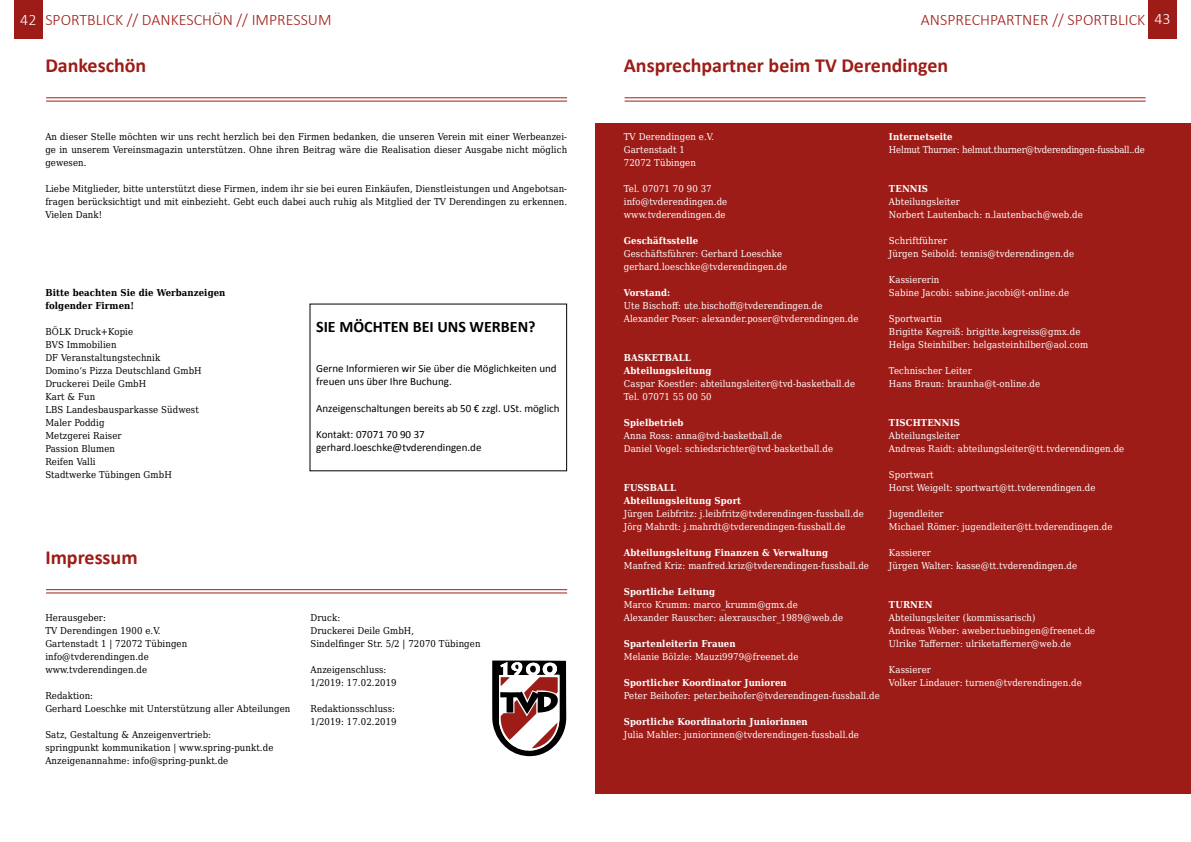
<style>
.page{position:relative;width:1191px;height:842px;background:#fff}
.page>*{position:absolute;margin:0;border:0;box-sizing:border-box;transform-origin:0 0}
.t1{font:700 20px "Calibri";color:#9d1c17}
.t2{font:300 16px "Calibri";color:#9d1c17}
.t3{font:700 16px "Calibri";color:#000}
.t4{font:11px/13.2px "Calibri";color:#000}
.t5{font:9.5px/13px "DejaVu Serif Condensed";letter-spacing:.01em;color:#fff}
.t6{font:9.5px/13px "DejaVu Serif Condensed";letter-spacing:.01em;color:#000}
.t7{font:700 9.5px/13px "DejaVu Serif Condensed";letter-spacing:.01em;color:#fff}
.t8{font:9.5px "DejaVu Serif Condensed";letter-spacing:-.02em;color:#fff}
.t9{font:700 9.5px/13px "DejaVu Serif Condensed";letter-spacing:.01em;color:#000}
.s1{color:#fff}
</style>
<div class="page">
<div style="left:14px;top:0;width:29px;height:38px;background:#9d1c17"></div>
<div style="left:1148px;top:0;width:28px;height:38px;background:#9d1c17"></div>
<div style="left:595px;top:123px;width:596px;height:671px;background:#9d1c17"></div>
<hr style="left:624px;top:101px;width:521px;height:1px;background:#9d1c17">
<hr style="left:624px;top:98px;width:521px;height:1px;background:#9d1c17">
<hr style="left:46px;top:101px;width:521px;height:1px;background:#9d1c17">
<hr style="left:46px;top:98px;width:521px;height:1px;background:#9d1c17">
<svg style="left:492px;top:660px;width:74px;height:96px"></svg>
<hr style="left:46px;top:593px;width:521px;height:1px;background:#9d1c17">
<hr style="left:46px;top:589px;width:521px;height:1px;background:#9d1c17">
<h2 class="t2" style="left:20px;top:10px;width:313px"><span class="s1">42</span> SPORTBLICK // DANKESCHÖN // IMPRESSUM</h2>
<h2 class="t2" style="left:921px;top:10px;width:251px">ANSPRECHPARTNER // SPORTBLICK <span class="s1">43</span></h2>
<h1 class="t1" style="left:624px;top:52px;width:326px">Ansprechpartner beim TV Derendingen</h1>
<h1 class="t1" style="left:45px;top:52px;width:102px">Dankeschön</h1>
<p class="t6" style="left:45px;top:130px;width:523px;text-align:justify">An dieser Stelle möchten wir uns recht herzlich bei den Firmen bedanken, die unseren Verein mit einer Werbeanzei&shy;ge in unserem Vereinsmagazin unterstützen. Ohne ihren Beitrag wäre die Realisation dieser Ausgabe nicht möglich gewesen.</p>
<p class="t6" style="left:45px;top:182px;width:523px;text-align:justify">Liebe Mitglieder, bitte unterstützt diese Firmen, indem ihr sie bei euren Einkäufen, Dienstleistungen und Angebotsan&shy;fragen berücksichtigt und mit einbezieht. Gebt euch dabei auch ruhig als Mitglied der TV Derendingen zu erkennen.<br>Vielen Dank!</p>
<p class="t9" style="left:45px;top:286px;width:182px">Bitte beachten Sie die Werbanzeigen folgender Firmen!</p>
<p class="t6" style="left:45px;top:325px;width:158px">BÖLK Druck+Kopie<br>BVS Immobilien<br>DF Veranstaltungstechnik<br>Domino‘s Pizza Deutschland GmbH<br>Druckerei Deile GmbH<br>Kart &amp; Fun<br>LBS Landesbausparkasse Südwest<br>Maler Poddig<br>Metzgerei Raiser<br>Passion Blumen<br>Reifen Valli<br>Stadtwerke Tübingen GmbH</p>
<h2 class="t3" style="left:316px;top:317px;width:221px">SIE MÖCHTEN BEI UNS WERBEN?</h2>
<p class="t4" style="left:316px;top:362px;width:242px">Gerne Informieren wir Sie über die Möglichkeiten und freuen uns über Ihre Buchung.</p>
<p class="t4" style="left:316px;top:401px;width:245px">Anzeigenschaltungen bereits ab 50 € zzgl. USt. möglich</p>
<p class="t4" style="left:316px;top:428px;width:167px">Kontakt: 07071 70 90 37 gerhard.loeschke@tvderendingen.de</p>
<h1 class="t1" style="left:45px;top:544px;width:94px">Impressum</h1>
<p class="t6" style="left:45px;top:611px;width:143px">Herausgeber:<br>TV Derendingen 1900 e.V.<br>Gartenstadt 1 | 72072 Tübingen info@tvderendingen.de www.tvderendingen.de</p>
<p class="t6" style="left:45px;top:689px;width:246px">Redaktion:<br>Gerhard Loeschke mit Unterstützung aller Abteilungen</p>
<p class="t6" style="left:45px;top:728px;width:229px">Satz, Gestaltung &amp; Anzeigenvertrieb:<br>springpunkt kommunikation | www.spring-punkt.de<br>Anzeigenannahme: info@spring-punkt.de</p>
<p class="t6" style="left:310px;top:611px;width:171px">Druck:<br>Druckerei Deile GmbH,<br>Sindelfinger Str. 5/2 | 72070 Tübingen</p>
<p class="t6" style="left:310px;top:663px;width:88px">Anzeigenschluss:<br>1/2019: 17.02.2019</p>
<p class="t6" style="left:310px;top:702px;width:88px">Redaktionsschluss:<br>1/2019: 17.02.2019</p>
<p class="t5" style="left:624px;top:130px;width:92px">TV Derendingen e.V.<br>Gartenstadt 1<br>72072 Tübingen</p>
<p class="t5" style="left:624px;top:182px;width:105px">Tel. 07071 70 90 37 info@tvderendingen.de www.tvderendingen.de</p>
<p class="t7" style="left:624px;top:234px;width:76px">Geschäftsstelle</p>
<p class="t5" style="left:624px;top:247px;width:165px">Geschäftsführer: Gerhard Loeschke gerhard.loeschke@tvderendingen.de</p>
<p class="t7" style="left:624px;top:286px;width:48px">Vorstand:</p>
<p class="t5" style="left:624px;top:299px;width:236px">Ute Bischoff: ute.bischoff@tvderendingen.de<br>Alexander Poser: alexander.poser@tvderendingen.de</p>
<p class="t7" style="left:624px;top:351px;width:89px">BASKETBALL<br>Abteilungsleitung</p>
<p class="t5" style="left:624px;top:377px;width:233px">Caspar Koestler: abteilungsleiter@tvd-basketball.de<br>Tel. 07071 55 00 50</p>
<p class="t7" style="left:624px;top:416px;width:61px">Spielbetrieb</p>
<p class="t5" style="left:624px;top:429px;width:211px">Anna Ross: anna@tvd-basketball.de<br>Daniel Vogel: schiedsrichter@tvd-basketball.de</p>
<p class="t7" style="left:624px;top:481px;width:119px">FUSSBALL<br>Abteilungsleitung Sport</p>
<p class="t5" style="left:624px;top:507px;width:241px">Jürgen Leibfritz: j.leibfritz@tvderendingen-fussball.de<br>Jörg Mahrdt: j.mahrdt@tvderendingen-fussball.de</p>
<p class="t7" style="left:624px;top:546px;width:206px">Abteilungsleitung Finanzen &amp; Verwaltung</p>
<p class="t5" style="left:624px;top:559px;width:247px">Manfred Kriz: manfred.kriz@tvderendingen-fussball.de</p>
<p class="t7" style="left:624px;top:585px;width:93px">Sportliche Leitung</p>
<p class="t5" style="left:624px;top:598px;width:221px">Marco Krumm: marco_krumm@gmx.de<br>Alexander Rauscher: alexrauscher_1989@web.de</p>
<p class="t7" style="left:624px;top:637px;width:113px">Spartenleiterin Frauen</p>
<p class="t5" style="left:624px;top:650px;width:176px">Melanie Bölzle: Mauzi9979@freenet.de</p>
<p class="t7" style="left:624px;top:676px;width:164px">Sportlicher Koordinator Junioren</p>
<p class="t5" style="left:624px;top:689px;width:257px">Peter Beihofer: peter.beihofer@tvderendingen-fussball.de</p>
<p class="t7" style="left:624px;top:715px;width:185px">Sportliche Koordinatorin Juniorinnen</p>
<p class="t5" style="left:624px;top:728px;width:237px">Julia Mahler: juniorinnen@tvderendingen-fussball.de</p>
<p class="t7" style="left:889px;top:130px;width:65px">Internetseite</p>
<p class="t8" style="left:889px;top:142px;width:257px">Helmut Thurner: helmut.thurner@tvderendingen-fussball..de</p>
<p class="t7" style="left:889px;top:182px;width:41px">TENNIS</p>
<p class="t5" style="left:889px;top:195px;width:195px">Abteilungsleiter<br>Norbert Lautenbach: n.lautenbach@web.de</p>
<p class="t5" style="left:889px;top:234px;width:187px">Schriftführer<br>Jürgen Seibold: tennis@tvderendingen.de</p>
<p class="t5" style="left:889px;top:273px;width:182px">Kassiererin<br>Sabine Jacobi: sabine.jacobi@t-online.de</p>
<p class="t5" style="left:889px;top:312px;width:201px">Sportwartin<br>Brigitte Kegreiß: brigitte.kegreiss@gmx.de<br>Helga Steinhilber: helgasteinhilber@aol.com</p>
<p class="t5" style="left:889px;top:364px;width:153px">Technischer Leiter<br>Hans Braun: braunha@t-online.de</p>
<p class="t7" style="left:889px;top:416px;width:73px">TISCHTENNIS</p>
<p class="t5" style="left:889px;top:429px;width:237px">Abteilungsleiter<br>Andreas Raidt: abteilungsleiter@tt.tvderendingen.de</p>
<p class="t5" style="left:889px;top:468px;width:208px">Sportwart<br>Horst Weigelt: sportwart@tt.tvderendingen.de</p>
<p class="t5" style="left:889px;top:507px;width:225px">Jugendleiter<br>Michael Römer: jugendleiter@tt.tvderendingen.de</p>
<p class="t5" style="left:889px;top:546px;width:190px">Kassierer<br>Jürgen Walter: kasse@tt.tvderendingen.de</p>
<p class="t7" style="left:889px;top:598px;width:45px">TURNEN</p>
<p class="t5" style="left:889px;top:611px;width:208px">Abteilungsleiter (kommissarisch)<br>Andreas Weber: aweber.tuebingen@freenet.de<br>Ulrike Tafferner: ulriketafferner@web.de</p>
<p class="t5" style="left:889px;top:663px;width:194px">Kassierer<br>Volker Lindauer: turnen@tvderendingen.de</p>
</div>
